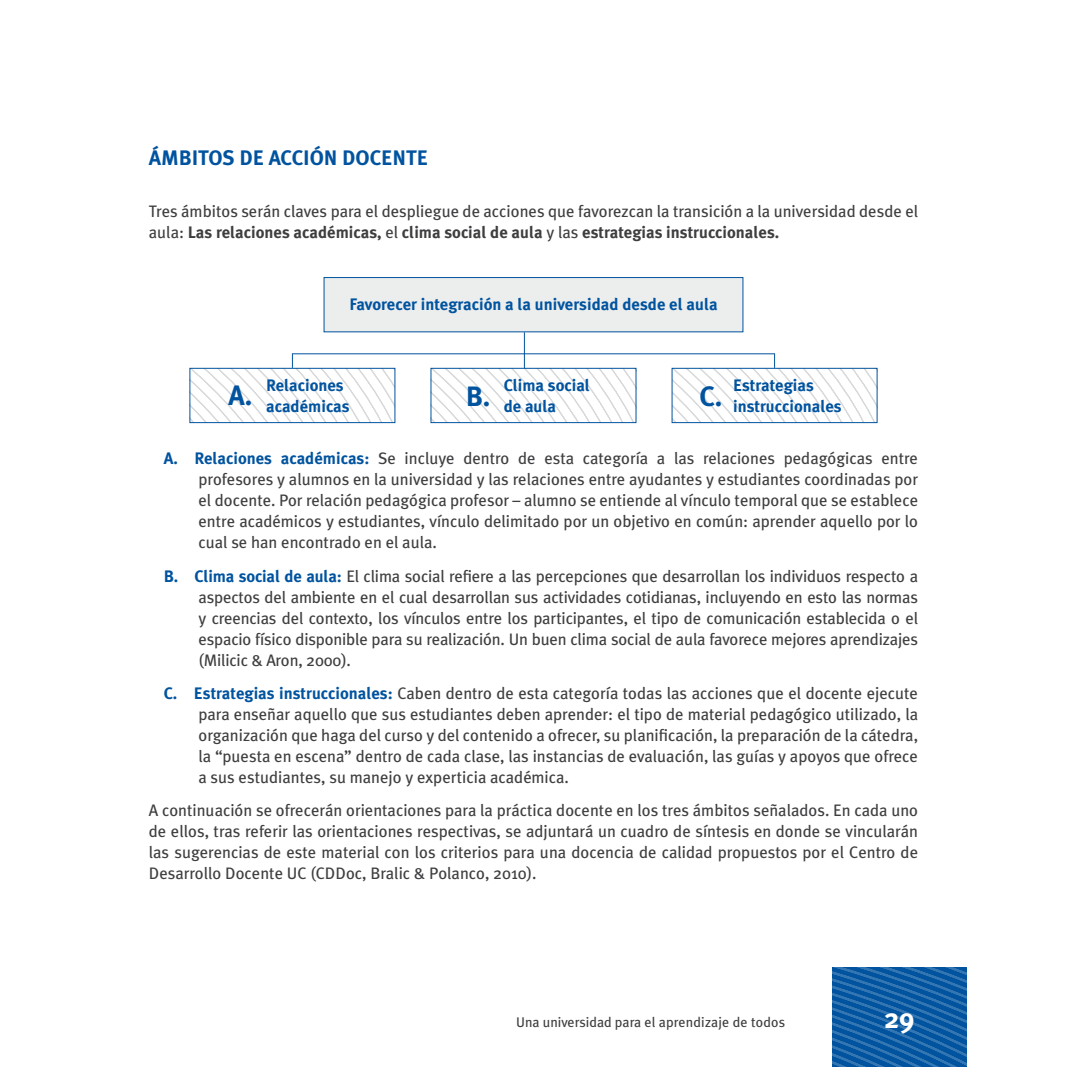
<style>
.page{position:relative;width:1067px;height:1067px;background:#fff}
.page>*{position:absolute;margin:0;border:0;box-sizing:border-box;transform-origin:0 0}
.t1{font:700 28px "Meta Plus";color:#fff}
.t2{font:700 21px "Meta Plus";letter-spacing:.145em;color:#00539f}
.t3{font:16.62px/21px "Meta Plus";color:#3e3d40;text-align:justify}
.t4{font:700 16.62px/21px "Meta Plus";color:#00539f}
.t5{font:14px "Meta Plus";color:#3e3d40}
.s1{font-weight:700}
.s2{font-weight:700;color:#00539f}
</style>
<div class="page">
<svg style="left:832px;top:967px;width:134px;height:100px;background:#125fa5"></svg>
<div style="left:671px;top:368px;width:206px;height:55px;border:1px solid #00539f"></div>
<div style="left:430px;top:368px;width:206px;height:55px;border:1px solid #00539f"></div>
<div style="left:323px;top:277px;width:420px;height:55px;background:#eceded;border:1px solid #00539f"></div>
<svg style="left:672px;top:353px;width:205px;height:69px"></svg>
<svg style="left:431px;top:332px;width:205px;height:90px"></svg>
<hr style="left:292px;top:353px;width:482px;height:1px;background:#00539f">
<svg style="left:190px;top:353px;width:205px;height:68px"></svg>
<div style="left:189px;top:368px;width:206px;height:55px;border:1px solid #00539f"></div>
<p class="t2" style="left:149px;top:146px;width:131px">Ámbitos de acci</p>
<p class="t2" style="left:310px;top:146px;width:46px">ón doce</p>
<p class="t2" style="left:392px;top:146px;width:34px">nte</p>
<p class="t3" style="left:149px;top:201px;width:770px">Tres ámbitos serán claves para el despliegue de acciones que favorezcan la transición a la universidad desde el aula: <span class="s1">Las relaciones académicas,</span> el <span class="s1">clima social de aula</span> y las <span class="s1">estrategias instruccionales.</span></p>
<p class="t4" style="left:349px;top:294px;width:370px">Favorecer integración a la universidad desde el aula</p>
<p class="t4" style="left:229px;top:375px;width:123px;text-indent:37px">Relaciones<br><sup>A.</sup> académicas</p>
<p class="t4" style="left:466px;top:375px;width:126px;text-indent:38px">Clima social<br><sup>B.</sup> de aula</p>
<p class="t4" style="left:699px;top:375px;width:144px;text-align:center">Estrategias<br><sup>C.</sup> instruccionales</p>
<p class="t3" style="left:198px;top:448px;width:721px;text-indent:-35px"><span class="s2">A. Relaciones académicas:</span> Se incluye dentro de esta categoría a las relaciones pedagógicas entre profesores y alumnos en la universidad y las relaciones entre ayudantes y estudiantes coordinadas por el docente. Por relación pedagógica profesor – alumno se entiende al vínculo temporal que se establece entre académicos y estudiantes, vínculo delimitado por un objetivo en común: aprender aquello por lo cual se han encontrado en el aula.</p>
<p class="t3" style="left:198px;top:565px;width:721px;text-indent:-35px"><span class="s2">B. Clima social de aula:</span> El clima social refiere a las percepciones que desarrollan los individuos respecto a aspectos del ambiente en el cual desarrollan sus actividades cotidianas, incluyendo en esto las normas y creencias del contexto, los vínculos entre los participantes, el tipo de comunicación establecida o el espacio físico disponible para su realización. Un buen clima social de aula favorece mejores aprendizajes (Milicic &amp; Aron, 2000).</p>
<p class="t3" style="left:198px;top:682px;width:721px;text-indent:-35px"><span class="s2">C. Estrategias instruccionales:</span> Caben dentro de esta categoría todas las acciones que el docente ejecute para enseñar aquello que sus estudiantes deben aprender: el tipo de material pedagógico utilizado, la organización que haga del curso y del contenido a ofrecer, su planificación, la preparación de la cátedra, la “puesta en escena” dentro de cada clase, las instancias de evaluación, las guías y apoyos que ofrece a sus estudiantes, su manejo y experticia académica.</p>
<p class="t3" style="left:149px;top:800px;width:771px">A continuación se ofrecerán orientaciones para la práctica docente en los tres ámbitos señalados. En cada uno de ellos, tras referir las orientaciones respectivas, se adjuntará un cuadro de síntesis en donde se vincularán las sugerencias de este material con los criterios para una docencia de calidad propuestos por el Centro de Desarrollo Docente UC (CDDoc, Bralic &amp; Polanco, 2010).</p>
<p class="t5" style="left:516px;top:1014px;width:271px">Una universidad para el aprendizaje de todos</p>
<h1 class="t1" style="left:884px;top:1002px;width:32px">29</h1>
</div>
